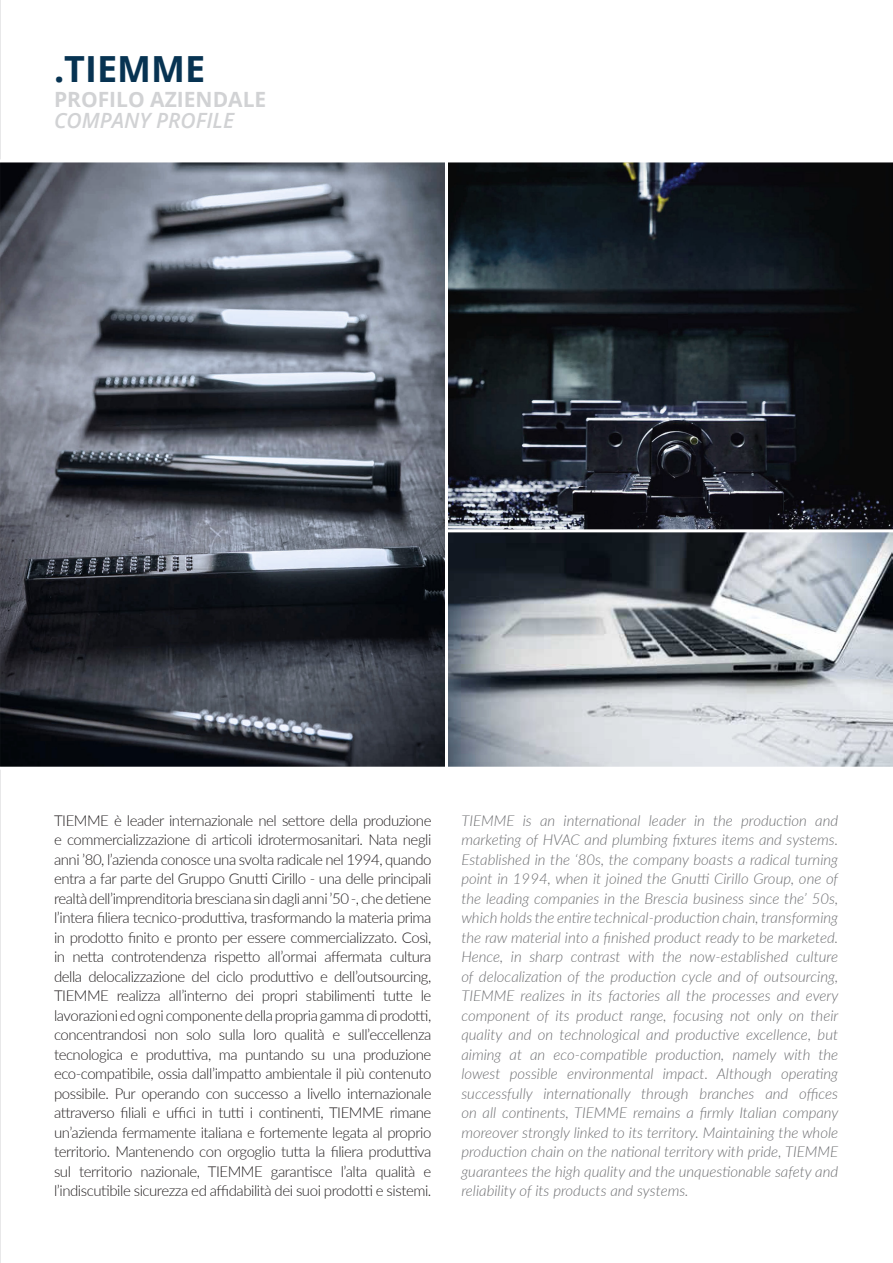
<style>
.page{position:relative;width:893px;height:1263px;background:#fff}
.page>*{position:absolute;margin:0;border:0;box-sizing:border-box;transform-origin:0 0}
.t1{font:700 36px "Open Sans";color:#073352}
.t2{font:700 21px "Open Sans";color:#d1d2d4}
.t3{font:italic 600 21px "Open Sans";color:#d1d2d4}
.t4{font:300 15px/19.5px "Lato";letter-spacing:-.03em;color:#231f20;text-align:justify}
.t5{font:italic 300 15px/19.5px "Lato";color:#6c6d70;text-align:justify}
</style>
<div class="page">
<hr style="left:0;top:0;width:1px;height:1263px;background:#d1d2d4">
<svg style="left:0;top:159px;width:445px;height:611px;background:#555b65"></svg>
<svg style="left:448px;top:162px;width:445px;height:367px;background:#1a2026"></svg>
<svg style="left:448px;top:529px;width:445px;height:238px;background:#959ba1"></svg>
<p class="t1" style="left:54px;top:43px;width:153px">.TIEMME</p>
<p class="t2" style="left:54px;top:84px;width:214px">PROFILO AZIENDALE</p>
<p class="t3" style="left:54px;top:106px;width:182px">COMPANY PROFILE</p>
<p class="t4" style="left:54px;top:810px;width:379px">TIEMME è leader internazionale nel settore della produzione e commercializzazione di articoli idrotermosanitari. Nata negli anni ’80, l’azienda conosce una svolta radicale nel 1994, quando entra a far parte del Gruppo Gnutti Cirillo - una delle principali realtà dell’imprenditoria bresciana sin dagli anni ’50 -, che detiene l’intera filiera tecnico-produttiva, trasformando la materia prima in prodotto finito e pronto per essere commercializzato. Così, in netta controtendenza rispetto all’ormai affermata cultura della delocalizzazione del ciclo produttivo e dell’outsourcing, TIEMME realizza all’interno dei propri stabilimenti tutte le lavorazioni ed ogni componente della propria gamma di prodotti, concentrandosi non solo sulla loro qualità e sull’eccellenza tecnologica e produttiva, ma puntando su una produzione eco-compatibile, ossia dall’impatto ambientale il più contenuto possibile. Pur operando con successo a livello internazionale attraverso filiali e uffici in tutti i continenti, TIEMME rimane un’azienda fermamente italiana e fortemente legata al proprio territorio. Mantenendo con orgoglio tutta la filiera produttiva sul territorio nazionale, TIEMME garantisce l’alta qualità e l’indiscutibile sicurezza ed affidabilità dei suoi prodotti e sistemi.</p>
<p class="t5" style="left:461px;top:810px;width:379px">TIEMME is an international leader in the production and marketing of HVAC and plumbing fixtures items and systems.<br>Established in the ‘80s, the company boasts a radical turning point in 1994, when it joined the Gnutti Cirillo Group, one of the leading companies in the Brescia business since the’ 50s, which holds the entire technical-production chain, transforming the raw material into a finished product ready to be marketed.<br>Hence, in sharp contrast with the now-established culture of delocalization of the production cycle and of outsourcing, TIEMME realizes in its factories all the processes and every component of its product range, focusing not only on their quality and on technological and productive excellence, but aiming at an eco-compatible production, namely with the lowest possible environmental impact. Although operating successfully internationally through branches and offices on all continents, TIEMME remains a firmly Italian company moreover strongly linked to its territory. Maintaining the whole production chain on the national territory with pride, TIEMME guarantees the high quality and the unquestionable safety and reliability of its products and systems.</p>
</div>
